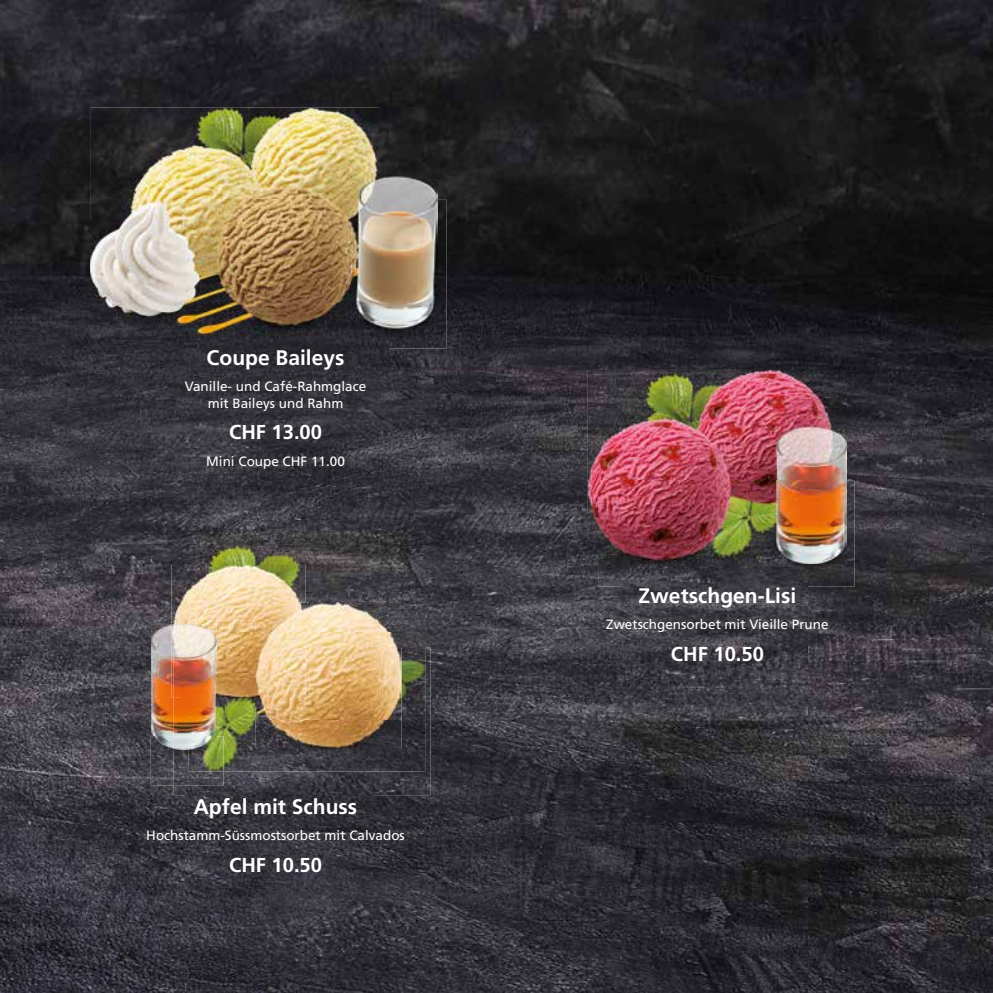
<style>
.page{position:relative;width:993px;height:993px;background:#fff}
.page>*{position:absolute;margin:0;border:0;box-sizing:border-box;transform-origin:0 0}
.t1{font:700 21px "Frutiger LT Com";color:#fff}
.t2{font:700 20.12px "Frutiger LT Com";color:#fff}
.t3{font:13.47px/16.8px "Frutiger LT Com";color:#fff;text-align:center}
</style>
<div class="page">
<img style="left:0;top:0;width:992px;height:123px">
<img style="left:0;top:123px;width:123px;height:869px">
<img style="left:434px;top:123px;width:558px;height:249px">
<img style="left:123px;top:348px;width:311px;height:272px">
<img style="left:433px;top:372px;width:186px;height:620px">
<img style="left:807px;top:372px;width:185px;height:620px">
<img style="left:619px;top:586px;width:188px;height:406px">
<img style="left:123px;top:620px;width:62px;height:372px">
<img style="left:372px;top:620px;width:62px;height:372px">
<img style="left:185px;top:795px;width:187px;height:197px">
<img style="left:388px;top:200px;width:58px;height:148px">
<img style="left:94px;top:335px;width:294px;height:13px">
<img style="left:90px;top:108px;width:289px;height:113px">
<img style="left:379px;top:108px;width:58px;height:92px">
<img style="left:90px;top:221px;width:4px;height:114px">
<img style="left:94px;top:200px;width:343px;height:135px">
<img style="left:598px;top:480px;width:256px;height:106px">
<img style="left:587px;top:370px;width:207px;height:144px">
<img style="left:794px;top:370px;width:52px;height:110px">
<img style="left:587px;top:514px;width:11px;height:49px">
<img style="left:598px;top:480px;width:248px;height:83px">
<img style="left:207px;top:546px;width:93px;height:18px">
<img style="left:379px;top:647px;width:51px;height:148px">
<img style="left:174px;top:771px;width:205px;height:24px">
<img style="left:401px;top:632px;width:24px;height:15px">
<img style="left:216px;top:647px;width:209px;height:124px">
<img style="left:216px;top:697px;width:39px;height:8px">
<img style="left:171px;top:564px;width:134px;height:68px">
<img style="left:216px;top:632px;width:39px;height:65px">
<img style="left:150px;top:624px;width:24px;height:161px">
<img style="left:174px;top:749px;width:49px;height:36px">
<img style="left:188px;top:736px;width:35px;height:35px">
<img style="left:174px;top:697px;width:14px;height:39px">
<img style="left:188px;top:697px;width:28px;height:39px">
<svg style="left:180px;top:697px;width:8px;height:8px"></svg>
<img style="left:171px;top:624px;width:45px;height:73px">
<img style="left:188px;top:632px;width:28px;height:41px">
<img style="left:180px;top:673px;width:36px;height:24px">
<img style="left:151px;top:736px;width:65px;height:13px">
<img style="left:265px;top:746px;width:131px;height:9px">
<img style="left:305px;top:602px;width:96px;height:45px">
<img style="left:255px;top:647px;width:146px;height:99px">
<img style="left:255px;top:602px;width:50px;height:95px">
<img style="left:255px;top:602px;width:45px;height:18px">
<img style="left:255px;top:673px;width:46px;height:24px">
<h1 class="t1" style="left:206px;top:345px;width:139px">Coupe Baileys</h1>
<p class="t3" style="left:185px;top:378px;width:183px">Vanille- und Café-Rahmglace mit Baileys und Rahm</p>
<h2 class="t2" style="left:229px;top:420px;width:94px">CHF 13.00</h2>
<p class="t3" style="left:206px;top:452px;width:140px">Mini Coupe CHF 11.00</p>
<h1 class="t1" style="left:194px;top:794px;width:165px">Apfel mit Schuss</h1>
<p class="t3" style="left:146px;top:827px;width:260px">Hochstamm-Süssmostsorbet mit Calvados</p>
<h2 class="t2" style="left:229px;top:852px;width:94px">CHF 10.50</h2>
<h1 class="t1" style="left:638px;top:583px;width:159px">Zwetschgen-Lisi</h1>
<p class="t3" style="left:606px;top:616px;width:224px">Zwetschgensorbet mit Vieille Prune</p>
<h2 class="t2" style="left:670px;top:642px;width:94px">CHF 10.50</h2>
</div>
